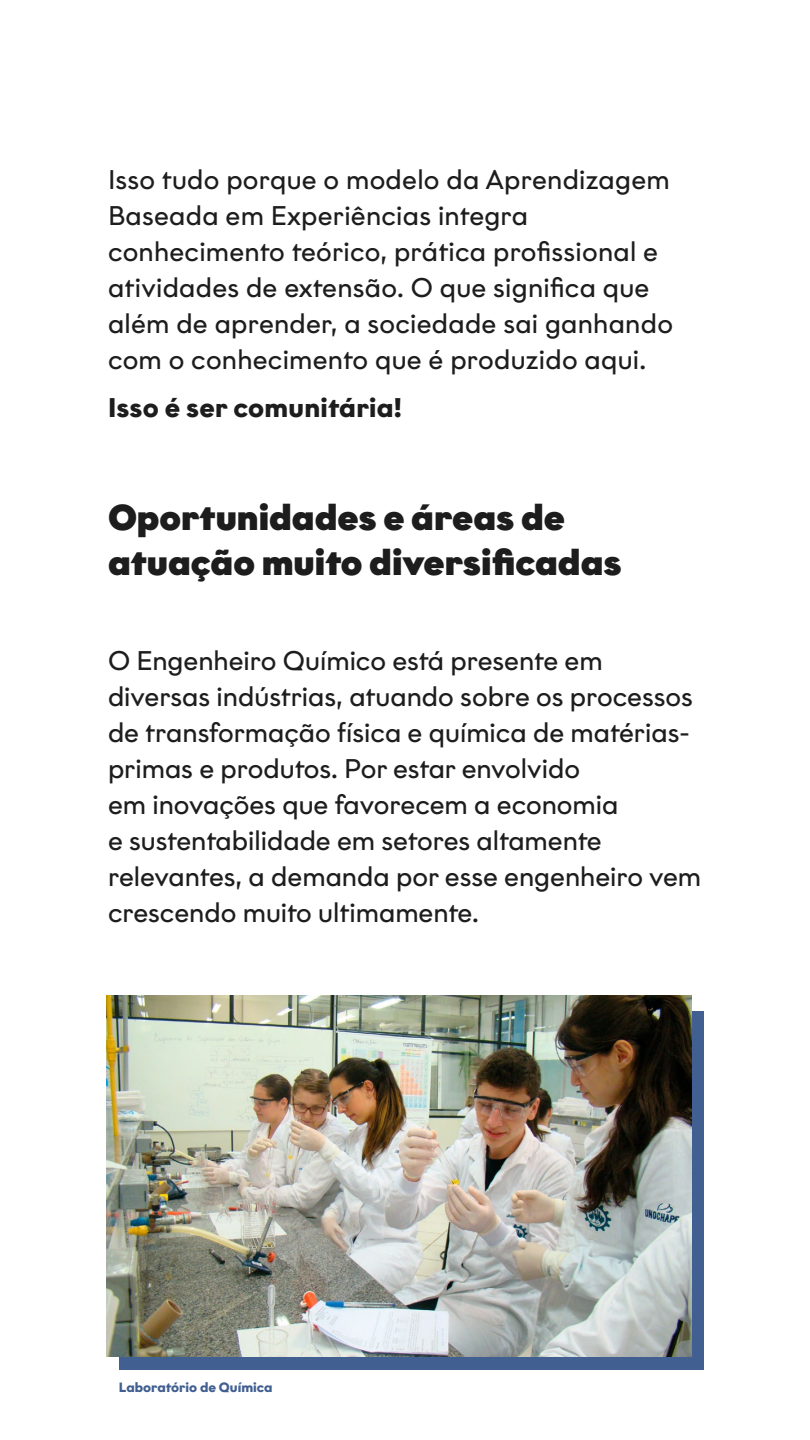
<style>
.page{position:relative;width:810px;height:1440px;background:#fff}
.page>*{position:absolute;margin:0;border:0;box-sizing:border-box;transform-origin:0 0}
.t1{font:900 36px/45px "Graphit";color:#1d1d1d}
.t2{font:27px/36px "Graphit";color:#1d1d1d}
.t3{font:700 27px "Graphit";letter-spacing:.01em;color:#1d1d1d}
.t4{font:700 13.5px "Graphit";color:#415f91}
</style>
<div class="page">
<div style="left:119px;top:1011px;width:585px;height:358px;background:#415f91"></div>
<img style="left:106px;top:995px;width:585px;height:362px">
<p class="t2" style="left:108px;top:161px;width:567px">Isso tudo porque o modelo da Aprendizagem Baseada em Experiências integra conhecimento teórico, prática profissional e atividades de extensão. O que significa que além de aprender, a sociedade sai ganhando com o conhecimento que é produzido aqui.</p>
<p class="t3" style="left:108px;top:390px;width:296px">Isso é ser comunitária!</p>
<h1 class="t1" style="left:108px;top:494px;width:515px">Oportunidades e áreas de atuação muito diversificadas</h1>
<p class="t2" style="left:108px;top:642px;width:595px">O Engenheiro Químico está presente em diversas indústrias, atuando sobre os processos de transformação física e química de matérias&shy;primas e produtos. Por estar envolvido<br>em inovações que favorecem a economia<br>e sustentabilidade em setores altamente relevantes, a demanda por esse engenheiro vem crescendo muito ultimamente.</p>
<p class="t4" style="left:119px;top:1379px;width:155px">Laboratório de Química</p>
</div>
